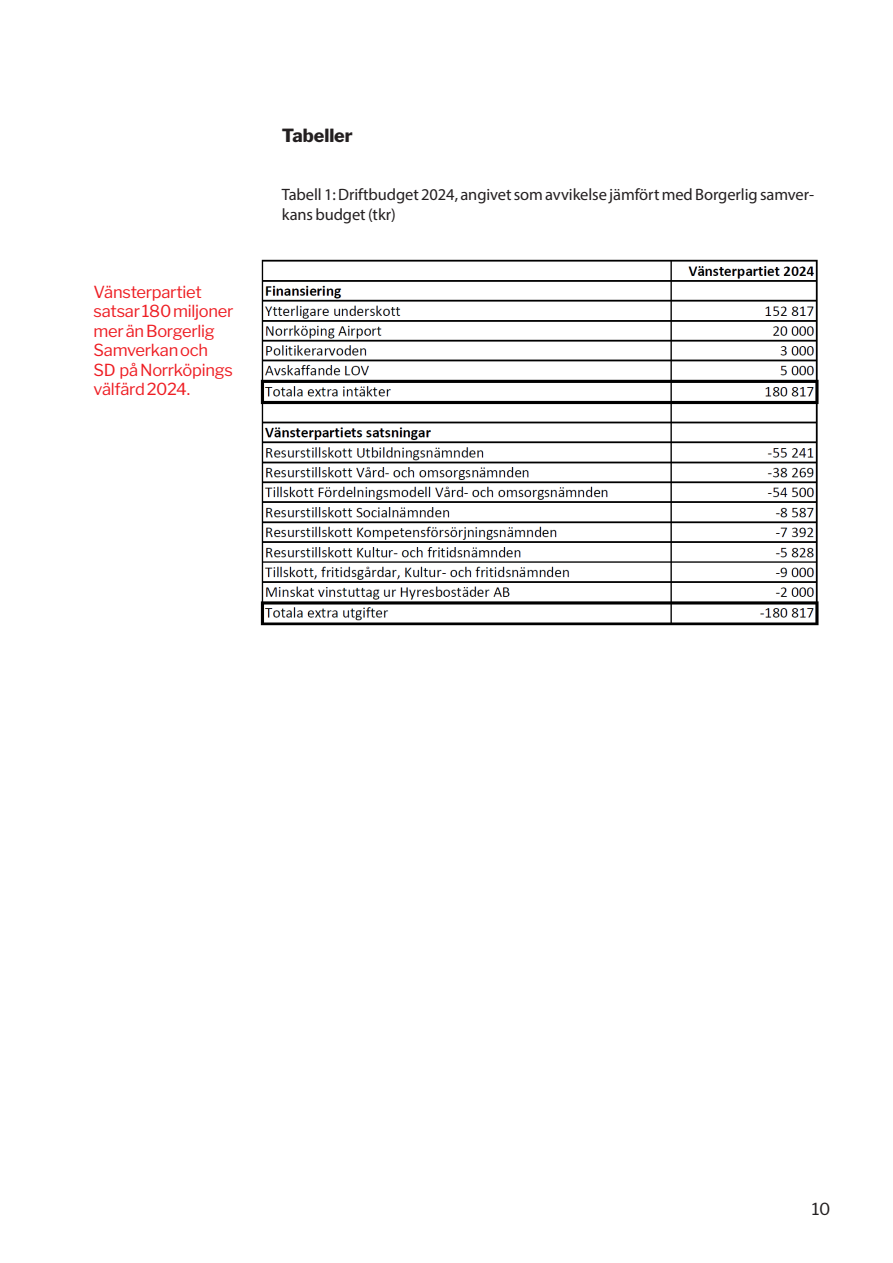
<style>
.page{position:relative;width:893px;height:1263px;background:#fff}
.page>*{position:absolute;margin:0;border:0;box-sizing:border-box;transform-origin:0 0}
.t1{font:800 18px "Libre Franklin";color:#231f20}
.Citat_i_marginalen{font:16.5px/19.5px "Libre Franklin";letter-spacing:-.015em;color:#ee1d23}
.t2{font:16.5px/19.5px "Myriad Pro";letter-spacing:-.005em;color:#231f20}
.t3{font:16.5px "Libre Franklin";color:#231f20}
</style>
<div class="page">
<img style="left:260px;top:259px;width:559px;height:367px">
<p class="Citat_i_marginalen" style="left:94px;top:282px;width:110px">Vänsterpartiet</p>
<p class="Citat_i_marginalen" style="left:94px;top:302px;width:141px">satsar 180 miljoner mer än Borgerlig<br>Samverkan och<br>SD på Norrköpings välfärd 2024.</p>
<p class="t1" style="left:282px;top:124px;width:73px">Tabeller</p>
<p class="t2" style="left:282px;top:185px;width:534px">Tabell 1: Driftbudget 2024, angivet som avvikelse jämfört med Borgerlig samver&shy;kans budget (tkr)</p>
<p class="t3" style="left:812px;top:1199px;width:20px">10</p>
</div>
